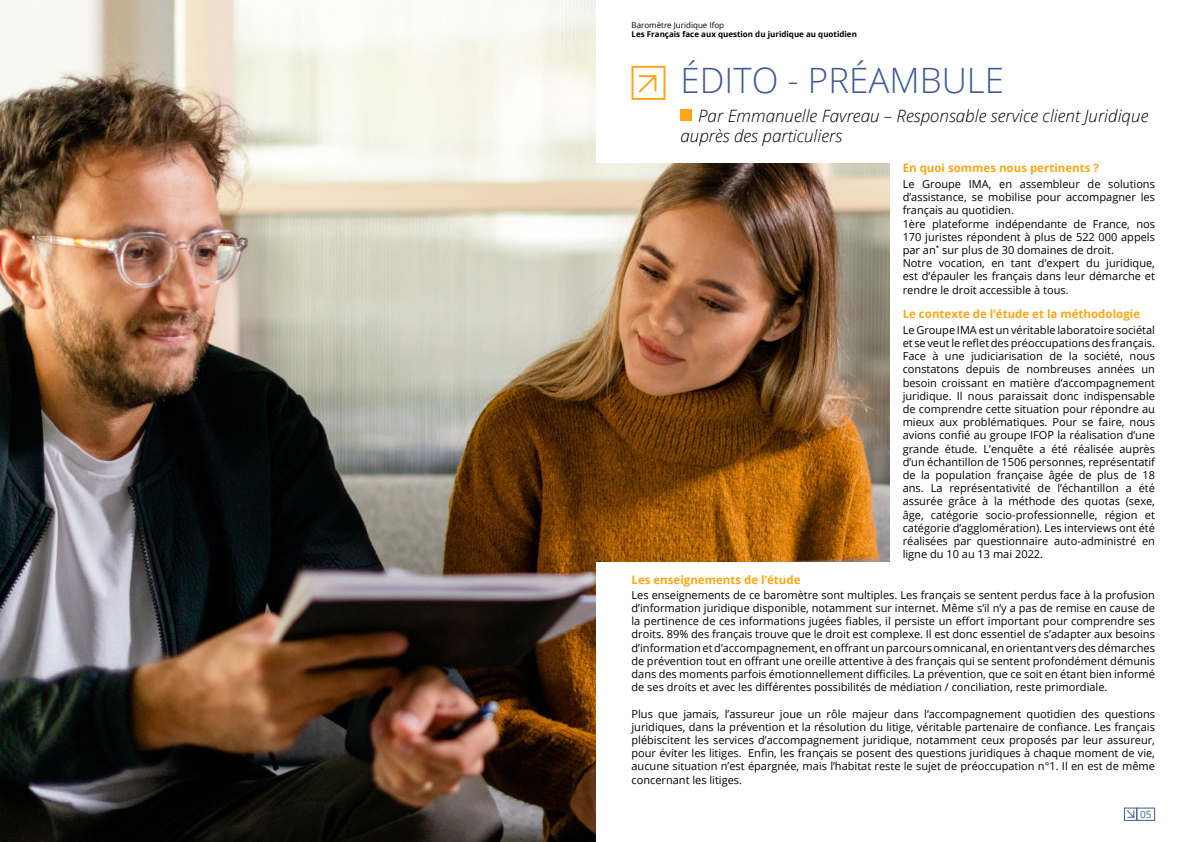
<style>
.page{position:relative;width:1191px;height:842px;background:#fff}
.page>*{position:absolute;margin:0;border:0;box-sizing:border-box;transform-origin:0 0}
.t1{font:300 35px "Open Sans";color:#3f5c94}
.t2{font:italic 300 17px/20.4px "Open Sans";color:#000}
.t3{font:700 11.5px "Open Sans";color:#ffa617}
.t4{font:11px/13.2px "Open Sans";color:#000;text-align:justify}
.t5{font:10px "Open Sans";color:#3f5c94}
.t6{font:700 8px "Open Sans";color:#000}
.t7{font:8px "Open Sans";color:#000}
</style>
<div class="page">
<svg style="left:1127px;top:810px;width:7px;height:8px"></svg>
<div style="left:1124px;top:808px;width:13px;height:13px;border:1px solid #3f5c94"></div>
<div style="left:1136px;top:808px;width:19px;height:13px;border:1px solid #3f5c94"></div>
<img style="left:0;top:0;width:595px;height:842px">
<svg style="left:638px;top:75px;width:19px;height:18px"></svg>
<div style="left:631px;top:66px;width:34px;height:34px;border:2px solid #ffa617"></div>
<div style="left:680px;top:110px;width:12px;height:11px;background:#ffa617"></div>
<img style="left:0;top:163px;width:889px;height:398px">
<p class="t7" style="left:631px;top:19px;width:94px">Baromètre Juridique Ifop</p>
<p class="t6" style="left:631px;top:29px;width:227px">Les Français face aux question du juridique au quotidien</p>
<h1 class="t1" style="left:680px;top:56px;width:325px">ÉDITO - PRÉAMBULE</h1>
<h2 class="t2" style="left:680px;top:105px;width:469px;text-indent:18px">Par Emmanuelle Favreau – Responsable service client Juridique auprès des particuliers</h2>
<p class="t3" style="left:902px;top:159px;width:198px">En quoi sommes nous pertinents ?</p>
<p class="t4" style="left:902px;top:177px;width:254px;text-align:left">Le Groupe IMA, en assembleur de solutions d’assistance, se mobilise pour accompagner les français au quotidien.<br>1ère plateforme indépendante de France, nos 170 juristes répondent à plus de 522 000 appels par an<sup>*</sup> sur plus de 30 domaines de droit.<br>Notre vocation, en tant d’expert du juridique, est d’épauler les français dans leur démarche et rendre le droit accessible à tous.</p>
<p class="t3" style="left:902px;top:305px;width:239px">Le contexte de l’étude et la méthodologie</p>
<p class="t4" style="left:902px;top:323px;width:254px">Le Groupe IMA est un véritable laboratoire sociétal et se veut le reflet des préoccupations des français.<br>Face à une judiciarisation de la société, nous constatons depuis de nombreuses années un besoin croissant en matière d’accompagnement juridique. Il nous paraissait donc indispensable de comprendre cette situation pour répondre au mieux aux problématiques. Pour se faire, nous avions confié au groupe IFOP la réalisation d’une grande étude. L’enquête a été réalisée auprès d’un échantillon de 1506 personnes, représentatif de la population française âgée de plus de 18 ans. La représentativité de l’échantillon a été assurée grâce à la méthode des quotas (sexe, âge, catégorie socio-professionnelle, région et catégorie d’agglomération). Les interviews ont été réalisées par questionnaire auto-administré en ligne du 10 au 13 mai 2022.</p>
<p class="t3" style="left:631px;top:571px;width:171px">Les enseignements de l’étude</p>
<p class="t4" style="left:631px;top:588px;width:525px">Les enseignements de ce baromètre sont multiples. Les français se sentent perdus face à la profusion d’information juridique disponible, notamment sur internet. Même s’il n’y a pas de remise en cause de la pertinence de ces informations jugées fiables, il persiste un effort important pour comprendre ses droits. 89% des français trouve que le droit est complexe. Il est donc essentiel de s’adapter aux besoins d’information et d’accompagnement, en offrant un parcours omnicanal, en orientant vers des démarches de prévention tout en offrant une oreille attentive à des français qui se sentent profondément démunis dans des moments parfois émotionnellement difficiles. La prévention, que ce soit en étant bien informé de ses droits et avec les différentes possibilités de médiation / conciliation, reste primordiale.</p>
<p class="t4" style="left:631px;top:707px;width:525px">Plus que jamais, l’assureur joue un rôle majeur dans l’accompagnement quotidien des questions juridiques, dans la prévention et la résolution du litige, véritable partenaire de confiance. Les français plébiscitent les services d’accompagnement juridique, notamment ceux proposés par leur assureur, pour éviter les litiges. Enfin, les français se posent des questions juridiques à chaque moment de vie, aucune situation n’est épargnée, mais l’habitat reste le sujet de préoccupation n°1. Il en est de même concernant les litiges.</p>
<p class="t5" style="left:1140px;top:807px;width:13px">05</p>
</div>
